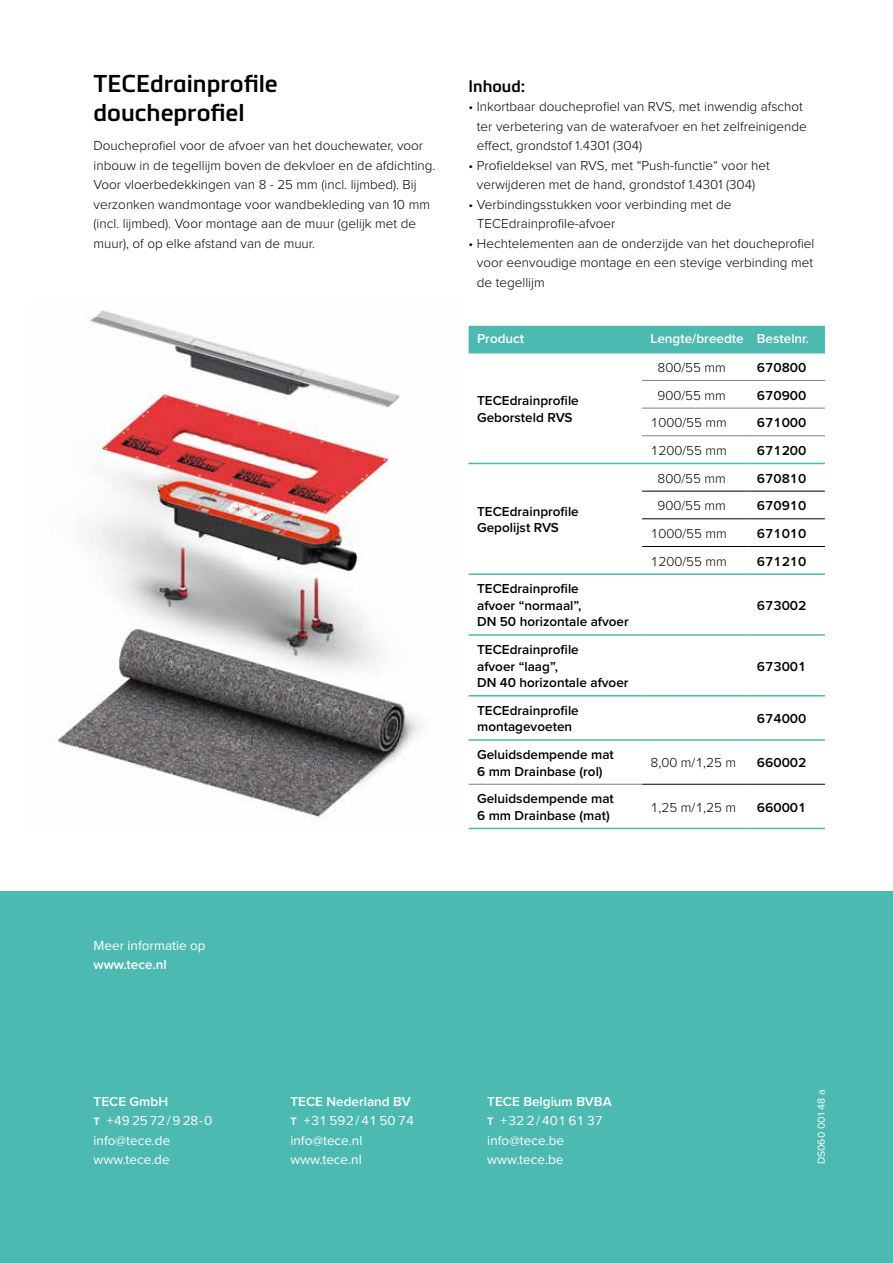
<style>
.page{position:relative;width:893px;height:1263px;background:#fff}
.page>*{position:absolute;margin:0;border:0;box-sizing:border-box;transform-origin:0 0}
.t1{font:600 24px/29.2px "Metronic Pro";color:#000}
.t2{font:600 16.5px "Metronic Pro";color:#000}
.t3{font:300 13.5px/19.5px "Proxima Nova";color:#000}
.t4{font:600 13.5px/16.5px "Proxima Nova";color:#000}
.t5{font:13.5px/19.5px "Proxima Nova";color:#fff}
.t6{font:600 13.5px "Proxima Nova";color:#fff}
.t7{font:10.5px "Proxima Nova";color:#fff}
.s1{font-weight:600}
</style>
<div class="page">
<img style="left:58px;top:310px;width:364px;height:509px">
<div style="left:0;top:891px;width:893px;height:372px;background:#4cbab0"></div>
<div style="left:469px;top:326px;width:356px;height:27px;background:#4cbab0"></div>
<hr style="left:642px;top:491px;width:106px;height:1px;background:#000">
<hr style="left:748px;top:491px;width:77px;height:1px;background:#000">
<hr style="left:642px;top:518px;width:106px;height:1px;background:#000">
<hr style="left:748px;top:518px;width:77px;height:1px;background:#000">
<hr style="left:642px;top:546px;width:106px;height:1px;background:#000">
<hr style="left:748px;top:546px;width:77px;height:1px;background:#000">
<hr style="left:642px;top:784px;width:106px;height:1px;background:#000">
<hr style="left:748px;top:784px;width:77px;height:1px;background:#000">
<hr style="left:642px;top:380px;width:106px;height:1px;background:#7c807c">
<hr style="left:748px;top:380px;width:77px;height:1px;background:#7c807c">
<hr style="left:642px;top:408px;width:106px;height:1px;background:#7c807c">
<hr style="left:748px;top:408px;width:77px;height:1px;background:#7c807c">
<hr style="left:642px;top:435px;width:106px;height:1px;background:#7c807c">
<hr style="left:748px;top:435px;width:77px;height:1px;background:#7c807c">
<hr style="left:469px;top:784px;width:173px;height:1px;background:#7c807c">
<hr style="left:642px;top:463px;width:106px;height:1px;background:#4cbab0">
<hr style="left:748px;top:463px;width:77px;height:1px;background:#4cbab0">
<hr style="left:642px;top:573px;width:106px;height:2px;background:#4cbab0">
<hr style="left:748px;top:573px;width:77px;height:2px;background:#4cbab0">
<hr style="left:642px;top:634px;width:106px;height:2px;background:#4cbab0">
<hr style="left:748px;top:634px;width:77px;height:2px;background:#4cbab0">
<hr style="left:642px;top:695px;width:106px;height:1px;background:#4cbab0">
<hr style="left:748px;top:695px;width:77px;height:1px;background:#4cbab0">
<hr style="left:642px;top:739px;width:106px;height:2px;background:#4cbab0">
<hr style="left:748px;top:739px;width:77px;height:2px;background:#4cbab0">
<hr style="left:469px;top:463px;width:173px;height:1px;background:#4cbab0">
<hr style="left:469px;top:573px;width:173px;height:2px;background:#4cbab0">
<hr style="left:469px;top:634px;width:173px;height:2px;background:#4cbab0">
<hr style="left:469px;top:695px;width:173px;height:1px;background:#4cbab0">
<hr style="left:469px;top:739px;width:173px;height:2px;background:#4cbab0">
<hr style="left:469px;top:828px;width:173px;height:1px;background:#4cbab0">
<hr style="left:642px;top:828px;width:106px;height:1px;background:#4cbab0">
<hr style="left:748px;top:828px;width:77px;height:1px;background:#4cbab0">
<h1 class="t1" style="left:94px;top:68px;width:186px">TECEdrainprofile doucheprofiel</h1>
<p class="t3" style="left:94px;top:135px;width:343px">Doucheprofiel voor de afvoer van het douchewater, voor inbouw in de tegellijm boven de dekvloer en de afdichting.<br>Voor vloerbedekkingen van 8 - 25 mm (incl. lijmbed). Bij verzonken wandmontage voor wandbekleding van 10 mm (incl. lijmbed). Voor montage aan de muur (gelijk met de muur), of op elke afstand van de muur.</p>
<p class="t2" style="left:469px;top:76px;width:58px">Inhoud:</p>
<p class="t3" style="left:477px;top:96px;width:331px;text-indent:-8px">• Inkortbaar doucheprofiel van RVS, met inwendig afschot ter verbetering van de waterafvoer en het zelfreinigende effect, grondstof 1.4301 (304)</p>
<p class="t3" style="left:469px;top:155px;width:303px;text-align:center">• Profieldeksel van RVS, met “Push-functie“ voor het verwijderen met de hand, grondstof 1.4301 (304)</p>
<p class="t3" style="left:477px;top:194px;width:256px;text-indent:-8px">• Verbindingsstukken voor verbinding met de<br>TECEdrainprofile-afvoer</p>
<p class="t3" style="left:477px;top:233px;width:339px;text-align:justify;text-indent:-8px">• Hechtelementen aan de onderzijde van het doucheprofiel voor eenvoudige montage en een stevige verbinding met de tegellijm</p>
<p class="t6" style="left:477px;top:329px;width:49px">Product</p>
<p class="t6" style="left:651px;top:329px;width:160px">Lengte/breedte Bestelnr.</p>
<p class="t4" style="left:477px;top:392px;width:103px">TECEdrainprofile<br>Geborsteld RVS</p>
<p class="t4" style="left:477px;top:503px;width:103px">TECEdrainprofile<br>Gepolijst RVS</p>
<p class="t4" style="left:477px;top:580px;width:153px">TECEdrainprofile<br>afvoer “normaal”,<br>DN 50 horizontale afvoer</p>
<p class="t4" style="left:477px;top:641px;width:153px">TECEdrainprofile<br>afvoer “laag”,<br>DN 40 horizontale afvoer</p>
<p class="t3" style="left:658px;top:357px;width:70px">800/55 mm</p>
<p class="t4" style="left:757px;top:359px;width:51px">670800</p>
<p class="t3" style="left:658px;top:385px;width:70px">900/55 mm</p>
<p class="t4" style="left:757px;top:386px;width:51px">670900</p>
<p class="t3" style="left:651px;top:412px;width:78px">1000/55 mm</p>
<p class="t4" style="left:757px;top:414px;width:51px">671000</p>
<p class="t3" style="left:651px;top:440px;width:78px">1200/55 mm</p>
<p class="t4" style="left:757px;top:442px;width:51px">671200</p>
<p class="t3" style="left:658px;top:468px;width:70px">800/55 mm</p>
<p class="t4" style="left:757px;top:469px;width:51px">670810</p>
<p class="t3" style="left:658px;top:495px;width:70px">900/55 mm</p>
<p class="t4" style="left:757px;top:497px;width:51px">670910</p>
<p class="t3" style="left:651px;top:523px;width:78px">1000/55 mm</p>
<p class="t4" style="left:757px;top:525px;width:51px">671010</p>
<p class="t3" style="left:651px;top:551px;width:78px">1200/55 mm</p>
<p class="t4" style="left:757px;top:552px;width:51px">671210</p>
<p class="t4" style="left:757px;top:597px;width:51px">673002</p>
<p class="t4" style="left:757px;top:657px;width:51px">673001</p>
<p class="t4" style="left:477px;top:702px;width:103px">TECEdrainprofile montagevoeten</p>
<p class="t4" style="left:757px;top:710px;width:51px">674000</p>
<p class="t4" style="left:477px;top:746px;width:138px">Geluidsdempende mat<br>6 mm Drainbase (rol)</p>
<p class="t3" style="left:651px;top:752px;width:87px">8,00 m/1,25 m</p>
<p class="t4" style="left:757px;top:754px;width:51px">660002</p>
<p class="t4" style="left:477px;top:790px;width:138px">Geluidsdempende mat<br>6 mm Drainbase (mat)</p>
<p class="t3" style="left:651px;top:797px;width:87px">1,25 m/1,25 m</p>
<p class="t4" style="left:757px;top:798px;width:51px">660001</p>
<p class="t5" style="left:94px;top:935px;width:114px">Meer informatie op</p>
<p class="t6" style="left:94px;top:955px;width:75px">www.tece.nl</p>
<p class="t5" style="left:94px;top:1091px;width:120px"><span class="s1">TECE GmbH<br>T</span> + 49 25 72 / 9 28 - 0 info@tece.de www.tece.de</p>
<p class="t5" style="left:290px;top:1091px;width:125px"><span class="s1">TECE Nederland BV<br>T</span> + 31 592 / 41 50 74 info@tece.nl www.tece.nl</p>
<p class="t5" style="left:487px;top:1091px;width:126px"><span class="s1">TECE Belgium BVBA<br>T</span> + 32 2 / 401 61 37 info@tece.be www.tece.be</p>
<p class="t7" style="left:814px;top:1164px;width:76px;rotate:-90deg">DS060 001 48 a</p>
</div>
